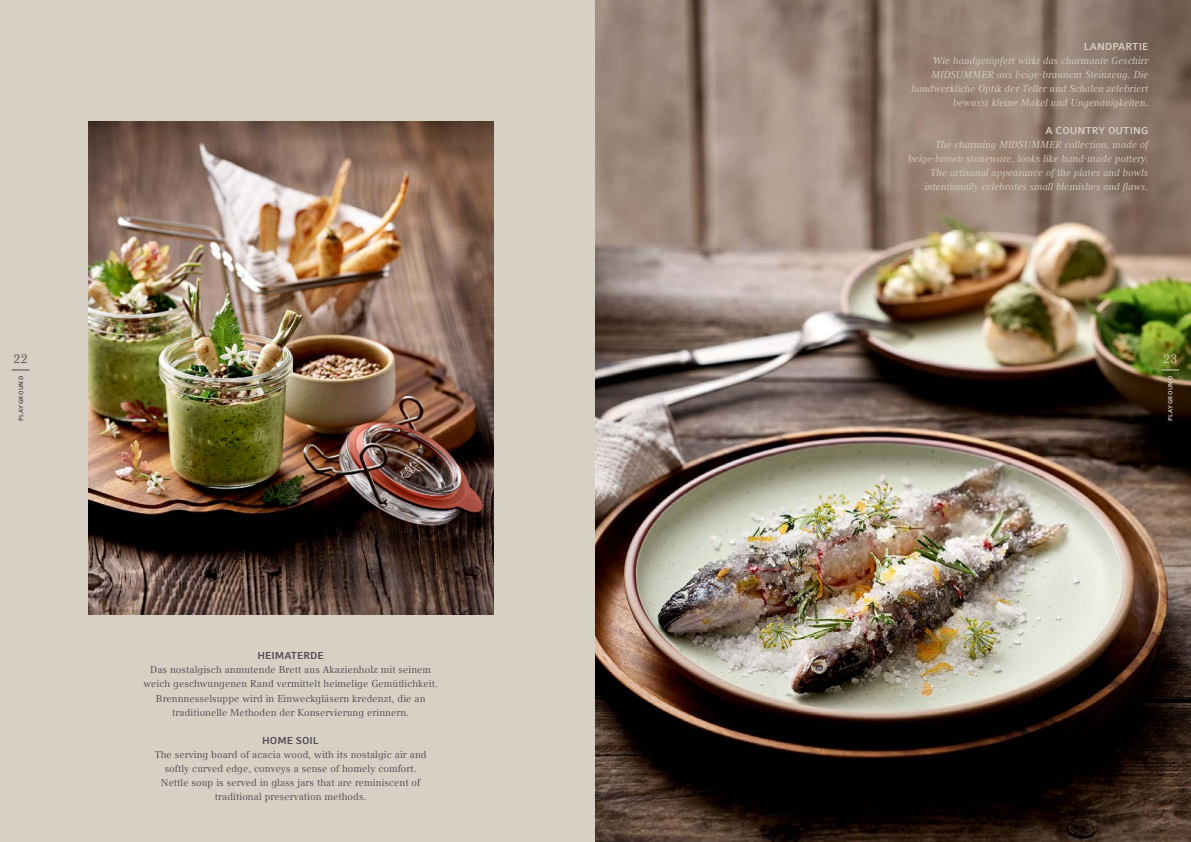
<style>
.page{position:relative;width:1191px;height:842px;background:#fff}
.page>*{position:absolute;margin:0;border:0;box-sizing:border-box;transform-origin:0 0}
.t1{font:12.6px "Compatil Text LT Com";color:#d6d1c4}
.t2{font:12.6px "Compatil Text LT Com";color:#4f4651}
.t3{font:10px/14px "Compatil Text LT Com";letter-spacing:.01em;color:#4f4651;text-align:center}
.t4{font:italic 10px/14px "Compatil Text LT Com";letter-spacing:.01em;color:#d6d1c4;text-align:right}
.t5{font:700 10px "Compatil Fact LT Com";letter-spacing:.01em;color:#d6d1c4}
.t6{font:700 10px "Compatil Fact LT Com";color:#4f4651}
.t7{font:700 6px "Compatil Fact LT Com";letter-spacing:.06em;color:#d6d1c4}
.t8{font:700 6px "Compatil Fact LT Com";letter-spacing:.06em;color:#4f4651}
</style>
<div class="page">
<div style="left:0;top:0;width:595px;height:842px;background:#d6d1c4"></div>
<img style="left:595px;top:0;width:596px;height:842px">
<img style="left:88px;top:121px;width:405px;height:493px">
<svg style="left:1161px;top:370px;width:18px;height:1px"></svg>
<svg style="left:12px;top:370px;width:18px;height:1px"></svg>
<p class="t2" style="left:13px;top:352px;width:16px">22</p>
<p class="t8" style="left:17px;top:421px;width:46px;rotate:-90deg">PLAYGROUND</p>
<p class="t6" style="left:257px;top:650px;width:68px">HEIMATERDE</p>
<p class="t3" style="left:143px;top:663px;width:296px">Das nostalgisch anmutende Brett aus Akazienholz mit seinem weich geschwungenen Rand vermittelt heimelige Gemütlichkeit.<br>Brennnesselsuppe wird in Einweckgläsern kredenzt, die an traditionelle Methoden der Konservierung erinnern.</p>
<p class="t6" style="left:262px;top:734px;width:58px">HOME SOIL</p>
<p class="t3" style="left:155px;top:747px;width:273px">The serving board of acacia wood, with its nostalgic air and softly curved edge, conveys a sense of homely comfort.<br>Nettle soup is served in glass jars that are reminiscent of traditional preservation methods.</p>
<p class="t5" style="left:1083px;top:41px;width:66px">LANDPARTIE</p>
<p class="t4" style="left:911px;top:54px;width:238px">Wie handgetöpfert wirkt das charmante Geschirr MIDSUMMER aus beige-braunem Steinzeug. Die handwerkliche Optik der Teller und Schalen zelebriert bewusst kleine Makel und Ungenauigkeiten.</p>
<p class="t5" style="left:1045px;top:125px;width:104px">A COUNTRY OUTING</p>
<p class="t4" style="left:908px;top:138px;width:242px">The charming MIDSUMMER collection, made of beige-brown stoneware, looks like hand-made pottery.<br>The artisanal appearance of the plates and bowls intentionally celebrates small blemishes and flaws.</p>
<p class="t1" style="left:1163px;top:352px;width:16px">23</p>
<p class="t7" style="left:1166px;top:421px;width:46px;rotate:-90deg">PLAYGROUND</p>
</div>
